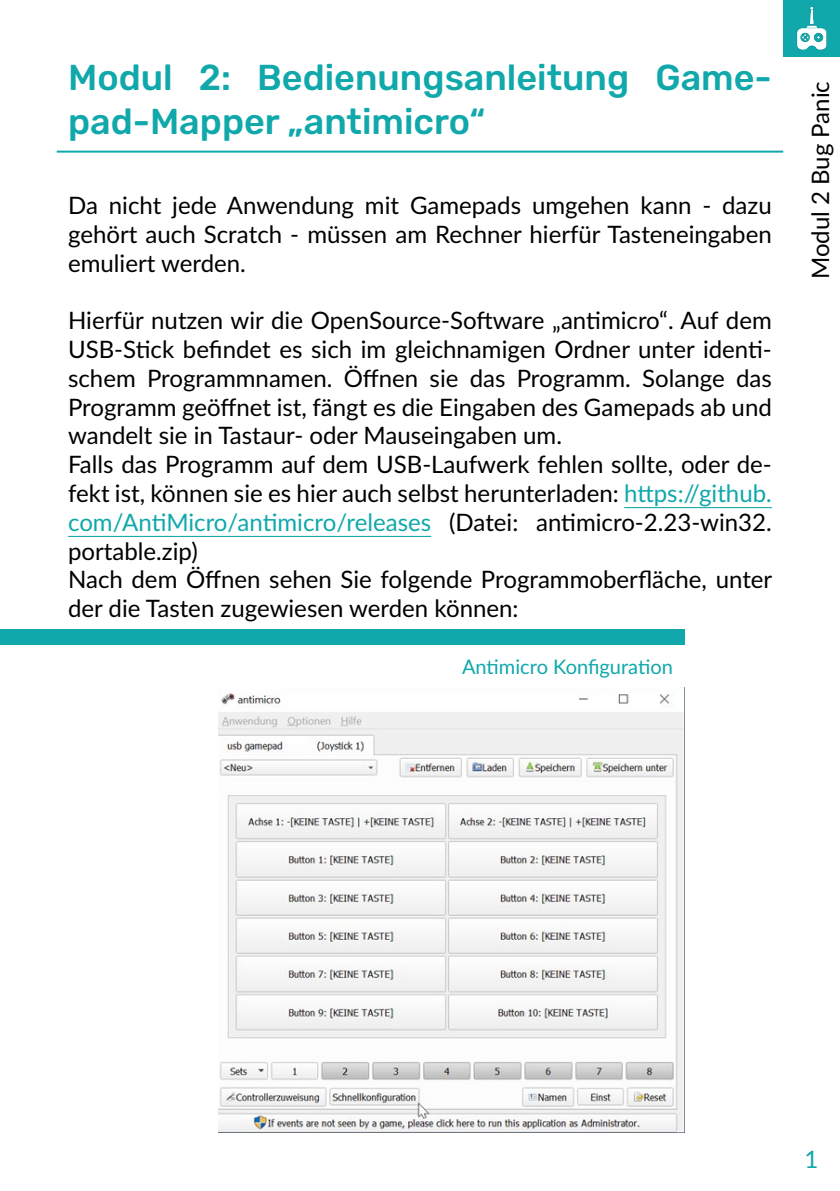
<style>
.page{position:relative;width:840px;height:1191px;background:#fff}
.page>*{position:absolute;margin:0;border:0;box-sizing:border-box;transform-origin:0 0}
.t1{font:500 36px/43.2px "Rubik";color:#10a8aa}
.t2{font:24px/28.8px "Lato";color:#000;text-align:justify}
.t3{font:24px "Lato";color:#10a8aa}
.t4{font:20px "Lato";color:#10a8aa}
.s1{color:#10a8aa}
</style>
<div class="page">
<div style="left:782px;top:0;width:57px;height:57px;background:#10a8aa"></div>
<img style="left:796px;top:6px;width:31px;height:44px">
<hr style="left:57px;top:151px;width:725px;height:2px;background:#10a8aa">
<hr style="left:624px;top:507px;width:147px;height:1px;background:#10a8aa">
<hr style="left:68px;top:536px;width:363px;height:1px;background:#10a8aa">
<div style="left:0;top:630px;width:684px;height:15px;background:#10a8aa"></div>
<img style="left:218px;top:687px;width:466px;height:445px">
<h1 class="t1" style="left:68px;top:57px;width:705px">Modul 2: Bedienungsanleitung Game&shy;pad-Mapper „antimicro“</h1>
<p class="t2" style="left:68px;top:190px;width:704px">Da nicht jede Anwendung mit Gamepads umgehen kann - dazu gehört auch Scratch - müssen am Rechner hierfür Tasteneingaben emuliert werden.</p>
<p class="t2" style="left:68px;top:305px;width:705px;text-align:left">Hierfür nutzen wir die OpenSource-Software „antimicro“. Auf dem USB-Stick befindet es sich im gleichnamigen Ordner unter identi&shy;schem Programmnamen. Öffnen sie das Programm. Solange das Programm geöffnet ist, fängt es die Eingaben des Gamepads ab und wandelt sie in Tastaur- oder Mauseingaben um.<br>Falls das Programm auf dem USB-Laufwerk fehlen sollte, oder de&shy;fekt ist, können sie es hier auch selbst herunterladen: <span class="s1">https://github. com/AntiMicro/antimicro/releases</span> (Datei: antimicro-2.23-win32. portable.zip)<br>Nach dem Öffnen sehen Sie folgende Programmoberfläche, unter der die Tasten zugewiesen werden können:</p>
<p class="t4" style="left:462px;top:652px;width:212px">Antimicro Konfiguration</p>
<p class="t2" style="left:804px;top:279px;width:200px;rotate:-90deg">Modul 2 Bug Panic</p>
<p class="t3" style="left:804px;top:1142px;width:15px">1</p>
</div>
